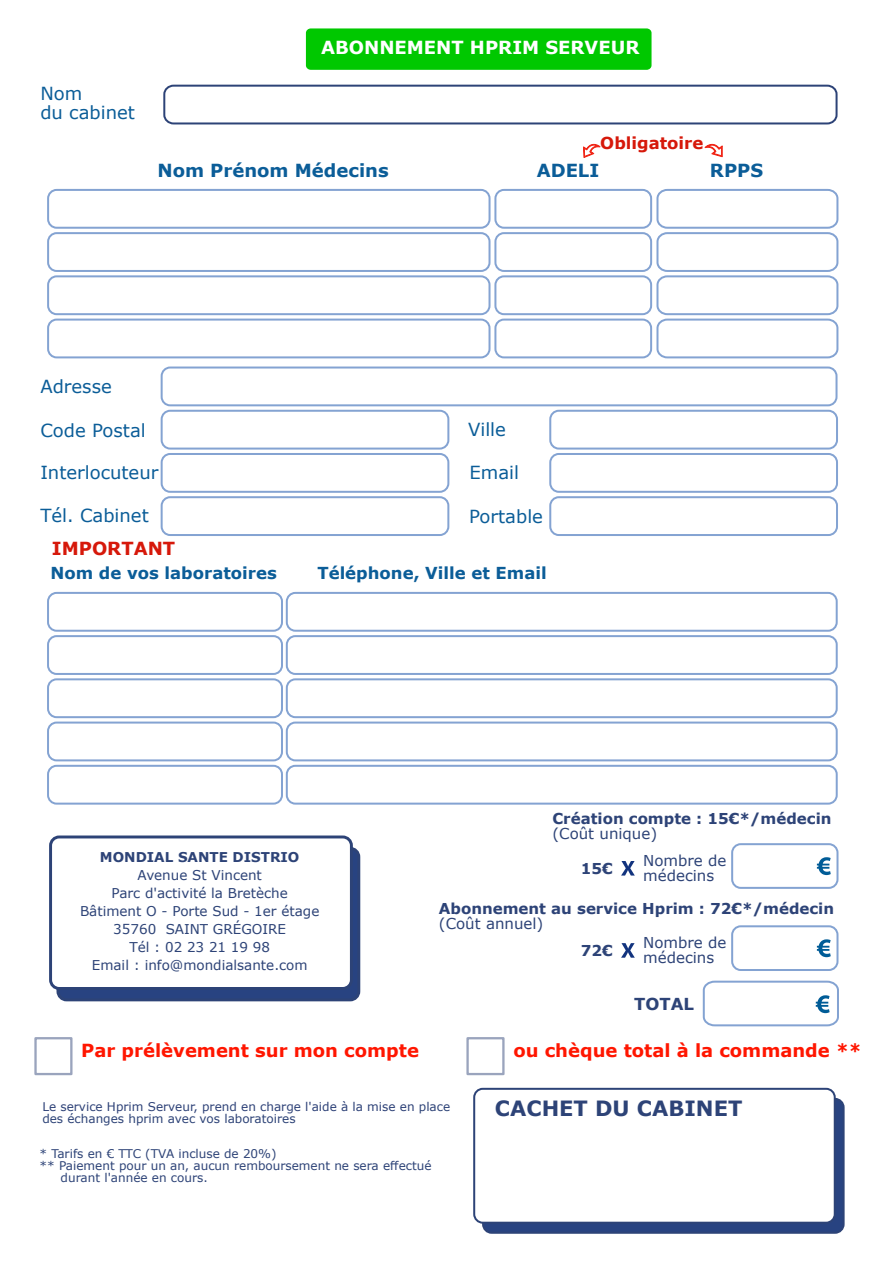
<style>
.page{position:relative;width:894px;height:1264px;background:#fff}
.page>*{position:absolute;margin:0;border:0;box-sizing:border-box;transform-origin:0 0}
.t1{font:700 21px "Verdana";color:#2d4377}
.t2{font:18px/18px "Verdana";color:#0b5d98}
.t3{font:700 18px "Verdana";color:#ff1600}
.t4{font:700 18px "Verdana";color:#0b5d98}
.t5{font:700 18px "Verdana";color:#fff}
.t6{font:700 18px "Verdana";color:#d6180a}
.t7{font:700 16.5px "Verdana";color:#0b5d98}
.t8{font:700 16.5px "Verdana";color:#d6180a}
.t9{font:700 16.5px "Verdana";color:#2d4377}
.t10{font:700 15px "Verdana";color:#2d4377}
.t11{font:15px/15px "Verdana";color:#2d4377}
.t12{font:13.5px/18px "Verdana";color:#2d4377;text-align:center}
.t13{font:700 13.5px "Verdana";color:#2d4377}
.t14{font:12px "Verdana";color:#2d4377}
.t15{font:12px/12px "Verdana";color:#2d4177}
.s1{color:#2d4377}
</style>
<div class="page">
<div style="left:306px;top:28px;width:345px;height:42px;background:#00c800;border-radius:5px"></div>
<div style="left:482px;top:1097px;width:362px;height:136px;background:#284381;border:2px solid #2d4377;border-radius:9px"></div>
<div style="left:473px;top:1087px;width:362px;height:136px;background:#fff;border:2px solid #2d4377;border-radius:9px"></div>
<div style="left:56px;top:846px;width:304px;height:155px;background:#284381;border:3px solid #2d4377;border-radius:9px"></div>
<div style="left:49px;top:835px;width:304px;height:154px;background:#fff;border:3px solid #2d4377;border-radius:9px"></div>
<svg style="left:702px;top:980px;width:137px;height:47px"></svg>
<div style="left:163px;top:85px;width:674px;height:39px;border:2px solid #2d4377;border-radius:9px"></div>
<div style="left:47px;top:189px;width:443px;height:40px;border:2px solid #84a3d2;border-radius:9px"></div>
<div style="left:47px;top:232px;width:443px;height:40px;border:2px solid #84a3d2;border-radius:9px"></div>
<div style="left:47px;top:275px;width:443px;height:40px;border:2px solid #84a3d2;border-radius:9px"></div>
<div style="left:47px;top:318px;width:443px;height:40px;border:2px solid #84a3d2;border-radius:9px"></div>
<svg style="left:656px;top:188px;width:183px;height:171px"></svg>
<div style="left:494px;top:189px;width:158px;height:40px;border:2px solid #84a3d2;border-radius:9px"></div>
<div style="left:494px;top:232px;width:158px;height:40px;border:2px solid #84a3d2;border-radius:9px"></div>
<div style="left:494px;top:275px;width:158px;height:40px;border:2px solid #84a3d2;border-radius:9px"></div>
<div style="left:494px;top:318px;width:158px;height:40px;border:2px solid #84a3d2;border-radius:9px"></div>
<div style="left:160px;top:366px;width:677px;height:40px;border:2px solid #84a3d2;border-radius:9px"></div>
<div style="left:160px;top:410px;width:289px;height:39px;border:2px solid #84a3d2;border-radius:9px"></div>
<div style="left:160px;top:453px;width:289px;height:40px;border:2px solid #84a3d2;border-radius:9px"></div>
<div style="left:160px;top:496px;width:289px;height:40px;border:2px solid #84a3d2;border-radius:9px"></div>
<div style="left:47px;top:592px;width:236px;height:39px;border:2px solid #84a3d2;border-radius:9px"></div>
<div style="left:47px;top:678px;width:236px;height:40px;border:2px solid #84a3d2;border-radius:9px"></div>
<div style="left:47px;top:721px;width:236px;height:40px;border:2px solid #84a3d2;border-radius:9px"></div>
<div style="left:47px;top:764px;width:236px;height:40px;border:2px solid #84a3d2;border-radius:9px"></div>
<div style="left:47px;top:635px;width:236px;height:40px;border:2px solid #84a3d2;border-radius:9px"></div>
<div style="left:286px;top:592px;width:551px;height:39px;border:2px solid #84a3d2;border-radius:9px"></div>
<div style="left:286px;top:678px;width:551px;height:40px;border:2px solid #84a3d2;border-radius:9px"></div>
<div style="left:286px;top:721px;width:551px;height:40px;border:2px solid #84a3d2;border-radius:9px"></div>
<div style="left:286px;top:764px;width:551px;height:40px;border:2px solid #84a3d2;border-radius:9px"></div>
<div style="left:286px;top:635px;width:551px;height:40px;border:2px solid #84a3d2;border-radius:9px"></div>
<div style="left:549px;top:410px;width:288px;height:39px;border:2px solid #84a3d2;border-radius:9px"></div>
<div style="left:549px;top:453px;width:288px;height:40px;border:2px solid #84a3d2;border-radius:9px"></div>
<div style="left:549px;top:496px;width:288px;height:40px;border:2px solid #84a3d2;border-radius:9px"></div>
<svg style="left:704px;top:144px;width:18px;height:13px"></svg>
<svg style="left:583px;top:144px;width:17px;height:14px"></svg>
<div style="left:730px;top:843px;width:108px;height:45px;border:2px solid #84a3d2;border-radius:9px"></div>
<svg style="left:621px;top:861px;width:13px;height:14px"></svg>
<svg style="left:816px;top:857px;width:14px;height:18px"></svg>
<div style="left:730px;top:925px;width:108px;height:45px;border:2px solid #84a3d2;border-radius:9px"></div>
<svg style="left:621px;top:943px;width:13px;height:14px"></svg>
<svg style="left:816px;top:939px;width:14px;height:18px"></svg>
<div style="left:34px;top:1036px;width:38px;height:39px;border:2px solid #9aa4bd"></div>
<div style="left:466px;top:1036px;width:38px;height:39px;border:2px solid #9aa4bd"></div>
<h2 class="t2" style="left:40px;top:86px;width:96px">Nom<br>du cabinet</h2>
<h2 class="t5" style="left:321px;top:40px;width:320px">ABONNEMENT HPRIM SERVEUR</h2>
<h2 class="t4" style="left:157px;top:163px;width:233px">Nom Prénom Médecins</h2>
<p class="t8" style="left:600px;top:137px;width:105px">Obligatoire</p>
<h2 class="t4" style="left:536px;top:163px;width:64px">ADELI</h2>
<h2 class="t4" style="left:709px;top:163px;width:55px">RPPS</h2>
<h2 class="t2" style="left:40px;top:379px;width:73px">Adresse</h2>
<h2 class="t2" style="left:40px;top:422px;width:107px">Code Postal</h2>
<h2 class="t2" style="left:40px;top:465px;width:119px">Interlocuteur</h2>
<h2 class="t2" style="left:40px;top:508px;width:110px">Tél. Cabinet</h2>
<h2 class="t6" style="left:52px;top:541px;width:125px">IMPORTANT</h2>
<h2 class="t2" style="left:468px;top:422px;width:39px">Ville</h2>
<h2 class="t2" style="left:469px;top:465px;width:51px">Email</h2>
<h2 class="t2" style="left:469px;top:508px;width:75px">Portable</h2>
<p class="t7" style="left:50px;top:566px;width:228px">Nom de vos laboratoires</p>
<p class="t7" style="left:317px;top:566px;width:230px">Téléphone, Ville et Email</p>
<p class="t13" style="left:100px;top:851px;width:201px">MONDIAL SANTE DISTRIO</p>
<p class="t12" style="left:80px;top:867px;width:241px">Avenue St Vincent<br>Parc d'activité la Bretèche<br>Bâtiment O - Porte Sud - 1er étage<br>35760 SAINT GRÉGOIRE<br>Tél : 02 23 21 19 98<br>Email : info@mondialsante.com</p>
<p class="t10" style="left:552px;top:812px;width:280px">Création compte : 15€*/médecin</p>
<p class="t11" style="left:552px;top:827px;width:106px">(Coût unique)</p>
<p class="t10" style="left:580px;top:862px;width:33px">15€</p>
<p class="t11" style="left:643px;top:854px;width:85px">Nombre de médecins</p>
<p class="t10" style="left:438px;top:902px;width:396px">Abonnement au service Hprim : 72€*/médecin</p>
<p class="t11" style="left:438px;top:917px;width:106px">(Coût annuel)</p>
<p class="t10" style="left:580px;top:944px;width:33px">72€</p>
<p class="t11" style="left:643px;top:936px;width:85px">Nombre de médecins</p>
<p class="t9" style="left:634px;top:996px;width:61px">TOTAL</p>
<h2 class="t3" style="left:81px;top:1043px;width:339px">Par prélèvement sur mon compte</h2>
<h2 class="t3" style="left:513px;top:1043px;width:349px">ou chèque total à la commande **</h2>
<p class="t15" style="left:42px;top:1101px;width:409px">Le service Hprim Serveur, prend en charge l'aide à la mise en <span class="s1">place des échanges hprim avec vos laboratoires</span></p>
<p class="t14" style="left:39px;top:1148px;width:238px">* Tarifs en € TTC (TVA incluse de 20%)</p>
<p class="t14" style="left:39px;top:1160px;width:393px">** Paiement pour un an, aucun remboursement ne sera effectué</p>
<p class="t14" style="left:61px;top:1172px;width:148px">durant l'année en cours.</p>
<h1 class="t1" style="left:495px;top:1099px;width:249px">CACHET DU CABINET</h1>
</div>
